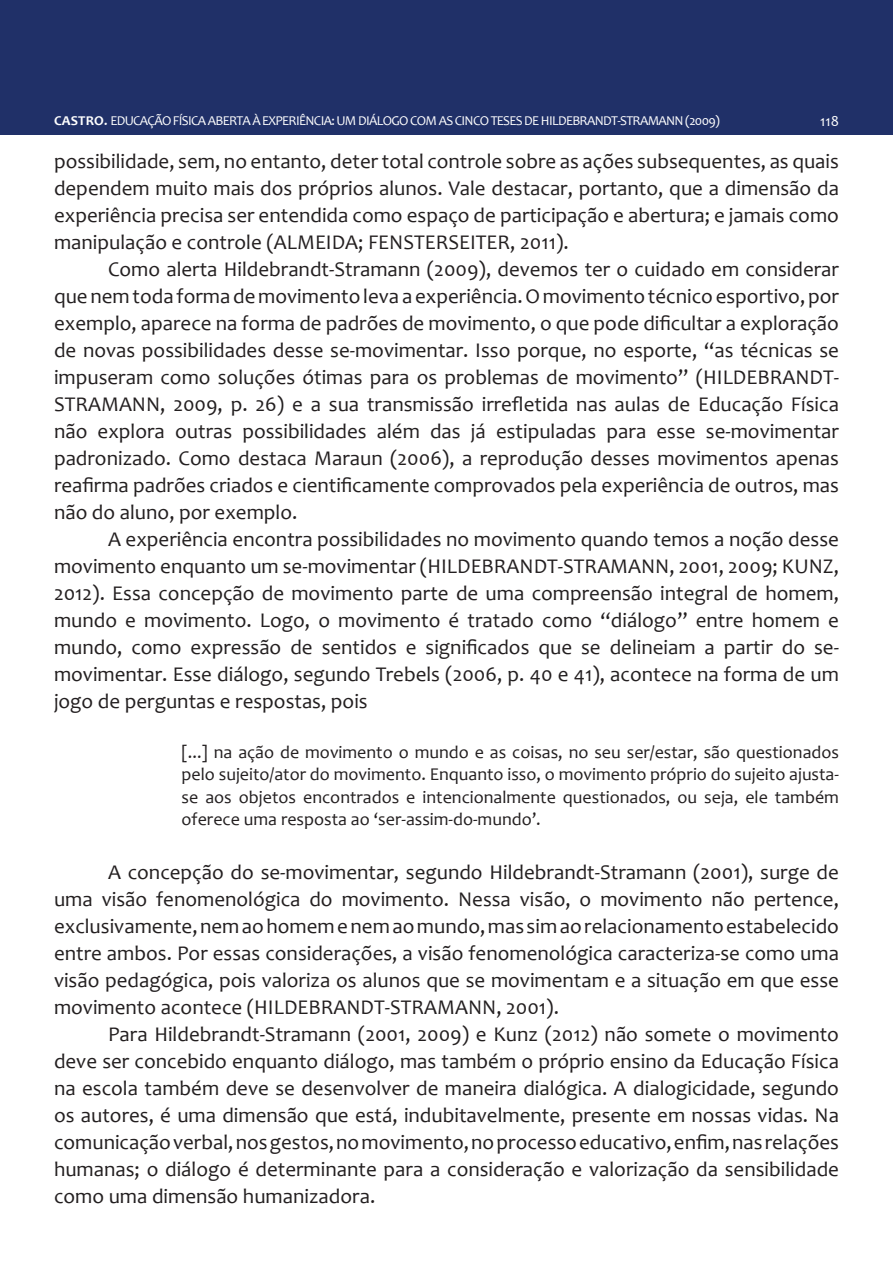
<style>
.page{position:relative;width:893px;height:1263px;background:#fff}
.page>*{position:absolute;margin:0;border:0;box-sizing:border-box;transform-origin:0 0}
.texto_corrido{font:21px/27px "Candara";color:#231f20;text-align:justify}
.texto_corrido-2{font:18px/22.5px "Candara";color:#231f20;text-align:justify}
.t1{font:15px "Candara";color:#fff}
.t2{font:13.5px "Candara";letter-spacing:-.05em;color:#fff}
.s1{font-weight:700}
</style>
<div class="page">
<div style="left:0;top:0;width:893px;height:135px;background:#203068"></div>
<p class="t2" style="left:54px;top:112px;width:667px"><span class="s1">CASTRO.</span> EDUCAÇÃO FÍSICA ABERTA À EXPERIÊNCIA: UM DIÁLOGO COM AS CINCO TESES DE HILDEBRANDT-STRAMANN (2009)</p>
<p class="t1" style="left:820px;top:112px;width:20px">118</p>
<p class="texto_corrido" style="left:54px;top:148px;width:786px">possibilidade, sem, no entanto, deter total controle sobre as ações subsequentes, as quais dependem muito mais dos próprios alunos. Vale destacar, portanto, que a dimensão da experiência precisa ser entendida como espaço de participação e abertura; e jamais como manipulação e controle (ALMEIDA; FENSTERSEITER, 2011).</p>
<p class="texto_corrido" style="left:54px;top:256px;width:786px;text-indent:54px">Como alerta Hildebrandt-Stramann (2009), devemos ter o cuidado em considerar que nem toda forma de movimento leva a experiência. O movimento técnico esportivo, por exemplo, aparece na forma de padrões de movimento, o que pode dificultar a exploração de novas possibilidades desse se-movimentar. Isso porque, no esporte, “as técnicas se impuseram como soluções ótimas para os problemas de movimento” (HILDEBRANDT-STRAMANN, 2009, p. 26) e a sua transmissão irrefletida nas aulas de Educação Física não explora outras possibilidades além das já estipuladas para esse se-movimentar padronizado. Como destaca Maraun (2006), a reprodução desses movimentos apenas reafirma padrões criados e cientificamente comprovados pela experiência de outros, mas não do aluno, por exemplo.</p>
<p class="texto_corrido" style="left:54px;top:526px;width:786px;text-indent:54px">A experiência encontra possibilidades no movimento quando temos a noção desse movimento enquanto um se-movimentar (HILDEBRANDT-STRAMANN, 2001, 2009; KUNZ, 2012). Essa concepção de movimento parte de uma compreensão integral de homem, mundo e movimento. Logo, o movimento é tratado como “diálogo” entre homem e mundo, como expressão de sentidos e significados que se delineiam a partir do se&shy;movimentar. Esse diálogo, segundo Trebels (2006, p. 40 e 41), acontece na forma de um jogo de perguntas e respostas, pois</p>
<p class="texto_corrido-2" style="left:182px;top:741px;width:659px">[...] na ação de movimento o mundo e as coisas, no seu ser/estar, são questionados pelo sujeito/ator do movimento. Enquanto isso, o movimento próprio do sujeito ajusta&shy;se aos objetos encontrados e intencionalmente questionados, ou seja, ele também oferece uma resposta ao ‘ser-assim-do-mundo’.</p>
<p class="texto_corrido" style="left:54px;top:859px;width:786px;text-indent:54px">A concepção do se-movimentar, segundo Hildebrandt-Stramann (2001), surge de uma visão fenomenológica do movimento. Nessa visão, o movimento não pertence, exclusivamente, nem ao homem e nem ao mundo, mas sim ao relacionamento estabelecido entre ambos. Por essas considerações, a visão fenomenológica caracteriza-se como uma visão pedagógica, pois valoriza os alunos que se movimentam e a situação em que esse movimento acontece (HILDEBRANDT-STRAMANN, 2001).</p>
<p class="texto_corrido" style="left:54px;top:1021px;width:786px;text-indent:54px">Para Hildebrandt-Stramann (2001, 2009) e Kunz (2012) não somete o movimento deve ser concebido enquanto diálogo, mas também o próprio ensino da Educação Física na escola também deve se desenvolver de maneira dialógica. A dialogicidade, segundo os autores, é uma dimensão que está, indubitavelmente, presente em nossas vidas. Na comunicação verbal, nos gestos, no movimento, no processo educativo, enfim, nas relações humanas; o diálogo é determinante para a consideração e valorização da sensibilidade como uma dimensão humanizadora.</p>
</div>
